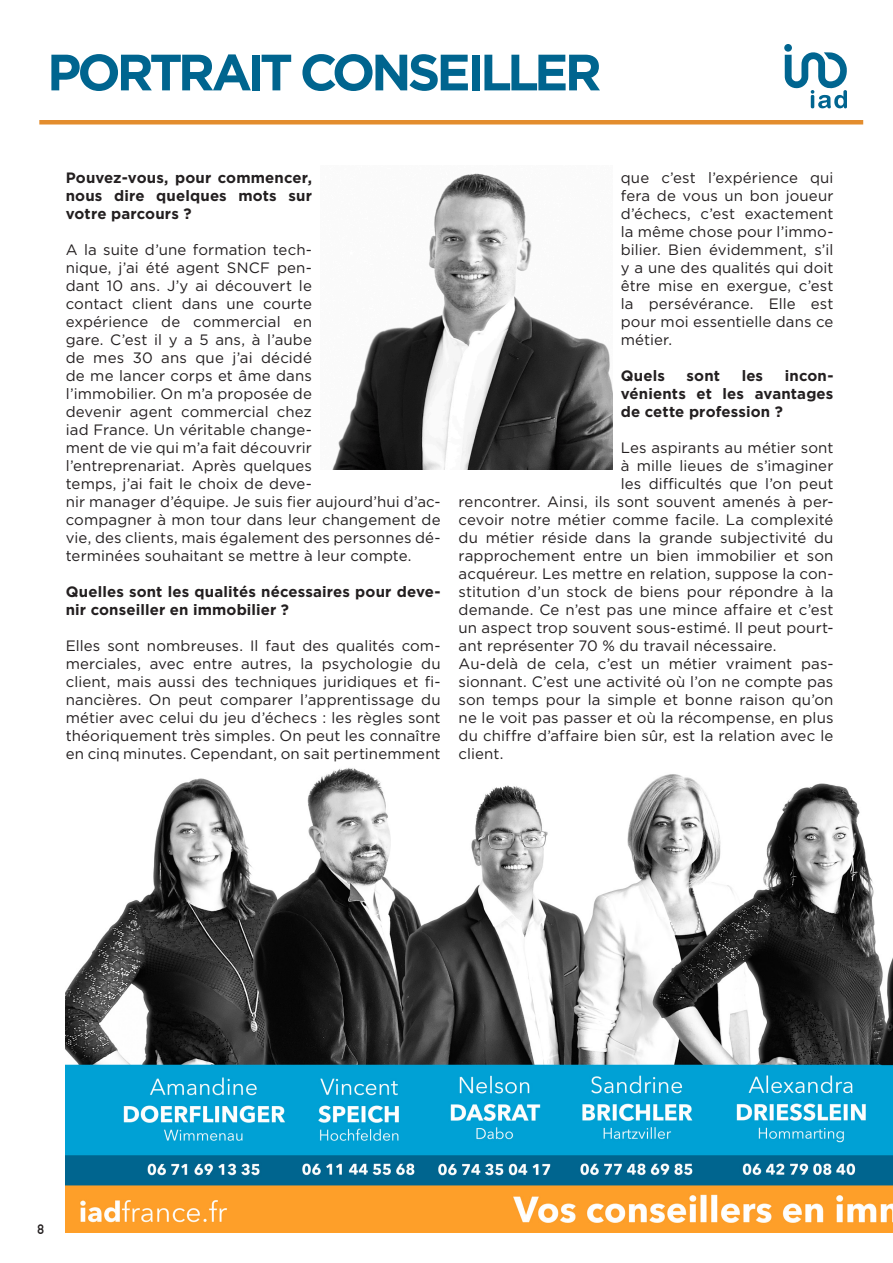
<style>
.page{position:relative;width:893px;height:1263px;background:#fff}
.page>*{position:absolute;margin:0;border:0;box-sizing:border-box;transform-origin:0 0}
.Body___Circle_1{font:700 51px "Gotham";letter-spacing:-.08em;color:#00658f}
.Body___Circle_1-2{font:15px/18px "Gotham Pro";letter-spacing:.01em;color:#231f20;text-align:justify}
.Body___Circle_1-3{font:700 15px/18px "Gotham Pro";letter-spacing:.01em;color:#231f20;text-align:justify}
.t1{font:700 13.5px "DIN Alternate";color:#231f20}
</style>
<div class="page">
<div style="left:784px;top:44px;width:8px;height:8px;background:#006590;border-radius:50%"></div>
<svg style="left:785px;top:50px;width:62px;height:59px"></svg>
<hr style="left:39px;top:120px;width:824px;height:4px;background:#e38d2e">
<svg style="left:65px;top:1178px;width:25px;height:55px"></svg>
<img style="left:66px;top:768px;width:827px;height:464px">
<img style="left:332px;top:173px;width:280px;height:296px">
<p class="Body___Circle_1" style="left:47px;top:43px;width:556px">PORTRAIT CONSEILLER</p>
<p class="Body___Circle_1-3" style="left:66px;top:168px;width:248px">Pouvez-vous, pour commencer, nous dire quelques mots sur votre parcours ?</p>
<p class="Body___Circle_1-2" style="left:66px;top:241px;width:376px;text-align:left">A la suite d’une formation tech-<br>nique, j’ai été agent SNCF pen-<br>dant 10 ans. J’y ai découvert le<br>contact client dans une courte<br>expérience de commercial en<br>gare. C’est il y a 5 ans, à l’aube<br>de mes 30 ans que j’ai décidé<br>de me lancer corps et âme dans<br>l’immobilier. On m’a proposée de<br>devenir agent commercial chez<br>iad France. Un véritable change-<br>ment de vie qui m’a fait découvrir<br>l’entreprenariat. Après quelques<br>temps, j’ai fait le choix de deve-<br>nir manager d’équipe. Je suis fier aujourd’hui d’ac&shy;compagner à mon tour dans leur changement de vie, des clients, mais également des personnes dé&shy;terminées souhaitant se mettre à leur compte.</p>
<p class="Body___Circle_1-3" style="left:66px;top:582px;width:376px">Quelles sont les qualités nécessaires pour deve&shy;nir conseiller en immobilier ?</p>
<p class="Body___Circle_1-2" style="left:66px;top:637px;width:376px">Elles sont nombreuses. Il faut des qualités com&shy;merciales, avec entre autres, la psychologie du client, mais aussi des techniques juridiques et fi&shy;nancières. On peut comparer l’apprentissage du métier avec celui du jeu d’échecs : les règles sont théoriquement très simples. On peut les connaître en cinq minutes. Cependant, on sait pertinemment</p>
<p class="Body___Circle_1-2" style="left:621px;top:169px;width:214px">que c’est l’expérience qui fera de vous un bon joueur d’échecs, c’est exactement la même chose pour l’immo&shy;bilier. Bien évidemment, s’il y a une des qualités qui doit être mise en exergue, c’est la persévérance. Elle est pour moi essentielle dans ce métier.</p>
<p class="Body___Circle_1-3" style="left:621px;top:366px;width:46px">Quels</p>
<p class="Body___Circle_1-3" style="left:687px;top:366px;width:35px">sont</p>
<p class="Body___Circle_1-3" style="left:742px;top:366px;width:23px">les</p>
<p class="Body___Circle_1-3" style="left:621px;top:366px;width:214px;text-indent:164px">incon&shy;vénients et les avantages de cette profession ?</p>
<p class="Body___Circle_1-2" style="left:621px;top:439px;width:214px">Les aspirants au métier sont</p>
<p class="Body___Circle_1-2" style="left:621px;top:457px;width:214px">à mille lieues de s’imaginer</p>
<p class="Body___Circle_1-2" style="left:621px;top:475px;width:214px">les difficultés que l’on peut</p>
<p class="Body___Circle_1-2" style="left:459px;top:493px;width:376px">rencontrer. Ainsi, ils sont souvent amenés à per-</p>
<p class="Body___Circle_1-2" style="left:459px;top:511px;width:376px">cevoir notre métier comme facile. La complexité</p>
<p class="Body___Circle_1-2" style="left:459px;top:529px;width:376px">du métier réside dans la grande subjectivité du</p>
<p class="Body___Circle_1-2" style="left:459px;top:547px;width:376px">rapprochement entre un bien immobilier et son</p>
<p class="Body___Circle_1-2" style="left:459px;top:565px;width:376px">acquéreur. Les mettre en relation, suppose la con-</p>
<p class="Body___Circle_1-2" style="left:459px;top:583px;width:376px">stitution d’un stock de biens pour répondre à la</p>
<p class="Body___Circle_1-2" style="left:459px;top:601px;width:376px">demande. Ce n’est pas une mince affaire et c’est</p>
<p class="Body___Circle_1-2" style="left:459px;top:619px;width:376px">un aspect trop souvent sous-estimé. Il peut pourt-</p>
<p class="Body___Circle_1-2" style="left:459px;top:637px;width:319px">ant représenter 70 % du travail nécessaire.</p>
<p class="Body___Circle_1-2" style="left:459px;top:655px;width:376px">Au-delà de cela, c’est un métier vraiment pas&shy;sionnant. C’est une activité où l’on ne compte pas son temps pour la simple et bonne raison qu’on ne le voit pas passer et où la récompense, en plus du chiffre d’affaire bien sûr, est la relation avec le client.</p>
<p class="t1" style="left:37px;top:1219px;width:8px">8</p>
</div>
